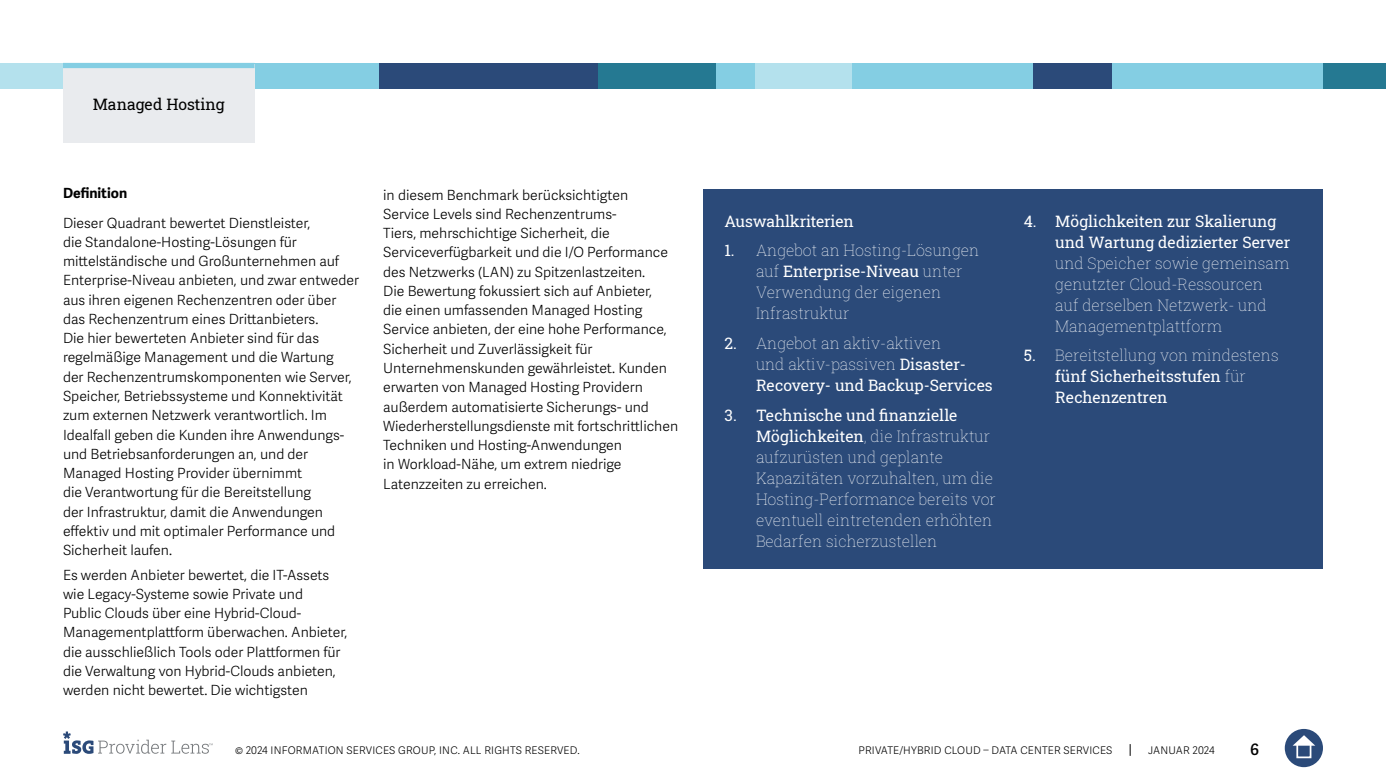
<style>
.page{position:relative;width:1386px;height:780px;background:#fff}
.page>*{position:absolute;margin:0;border:0;box-sizing:border-box;transform-origin:0 0}
.t1{font:15.75px/21px "Roboto Slab ISG P Thin";color:#fff}
.t2{font:15.75px/21px "Roboto Slab ISG P Regular";color:#fff}
.t3{font:15.75px "Roboto Slab ISG P Regular";color:#000}
.t4{font:600 15.75px "Adelle Sans";color:#000}
.t5{font:300 14px/19.2px "Adelle Sans";color:#000}
.t6{font:700 14px "Adelle Sans";color:#000}
.t7{font:300 10.5px "Adelle Sans";letter-spacing:.02em;color:#000}
.s1{font-family:"Roboto Slab ISG P Regular"}
.s2{font-family:"Roboto Slab ISG P Thin"}
</style>
<div class="page">
<svg style="left:1130px;top:744px;width:1px;height:12px"></svg>
<svg style="left:63px;top:731px;width:150px;height:23px"></svg>
<div style="left:1285px;top:729px;width:38px;height:38px;background:#2b4a79;border-radius:50%"></div>
<svg style="left:1293px;top:735px;width:22px;height:10px"></svg>
<div style="left:1296px;top:743px;width:15px;height:15px;border:2px solid #fff"></div>
<div style="left:1047px;top:63px;width:276px;height:26px;background:#84cee3"></div>
<div style="left:0;top:63px;width:158px;height:26px;background:#b4e1ed"></div>
<div style="left:158px;top:63px;width:233px;height:26px;background:#84cee3"></div>
<div style="left:850px;top:63px;width:184px;height:26px;background:#84cee3"></div>
<div style="left:1323px;top:63px;width:63px;height:26px;background:#257992"></div>
<div style="left:1033px;top:63px;width:79px;height:26px;background:#2b4a79"></div>
<div style="left:754px;top:63px;width:98px;height:26px;background:#b4e1ed"></div>
<div style="left:598px;top:63px;width:157px;height:26px;background:#84cee3"></div>
<div style="left:598px;top:63px;width:118px;height:26px;background:#257992"></div>
<div style="left:379px;top:63px;width:219px;height:26px;background:#2b4a79"></div>
<div style="left:63px;top:64px;width:191px;height:78px;background:#e9ebee"></div>
<div style="left:63px;top:63px;width:191px;height:5px;background:#84cee3"></div>
<div style="left:704px;top:189px;width:619px;height:379px;background:#2b4a79"></div>
<p class="t3" style="left:93px;top:93px;width:133px">Managed Hosting</p>
<p class="t6" style="left:63px;top:184px;width:66px">Definition</p>
<p class="t5" style="left:63px;top:213px;width:297px">Dieser Quadrant bewertet Dienstleister,<br>die Standalone-Hosting-Lösungen für mittelständische und Großunternehmen auf Enterprise-Niveau anbieten, und zwar entweder aus ihren eigenen Rechenzentren oder über das Rechenzentrum eines Drittanbieters.<br>Die hier bewerteten Anbieter sind für das regelmäßige Management und die Wartung<br>der Rechenzentrumskomponenten wie Server, Speicher, Betriebssysteme und Konnektivität zum externen Netzwerk verantwortlich. Im Idealfall geben die Kunden ihre Anwendungs&shy;und Betriebsanforderungen an, und der Managed Hosting Provider übernimmt<br>die Verantwortung für die Bereitstellung<br>der Infrastruktur, damit die Anwendungen effektiv und mit optimaler Performance und Sicherheit laufen.</p>
<p class="t5" style="left:63px;top:565px;width:286px">Es werden Anbieter bewertet, die IT-Assets wie Legacy-Systeme sowie Private und<br>Public Clouds über eine Hybrid-Cloud-Managementplattform überwachen. Anbieter, die ausschließlich Tools oder Plattformen für die Verwaltung von Hybrid-Clouds anbieten, werden nicht bewertet. Die wichtigsten</p>
<p class="t5" style="left:383px;top:185px;width:296px">in diesem Benchmark berücksichtigten<br>Service Levels sind Rechenzentrums-<br>Tiers, mehrschichtige Sicherheit, die Serviceverfügbarkeit und die I/O Performance des Netzwerks (LAN) zu Spitzenlastzeiten.<br>Die Bewertung fokussiert sich auf Anbieter,<br>die einen umfassenden Managed Hosting Service anbieten, der eine hohe Performance, Sicherheit und Zuverlässigkeit für Unternehmenskunden gewährleistet. Kunden erwarten von Managed Hosting Providern außerdem automatisierte Sicherungs- und Wiederherstellungsdienste mit fortschrittlichen Techniken und Hosting-Anwendungen<br>in Workload-Nähe, um extrem niedrige Latenzzeiten zu erreichen.</p>
<p class="t2" style="left:724px;top:210px;width:131px">Auswahlkriterien</p>
<p class="t1" style="left:724px;top:240px;width:256px"><span class="s1">1.</span> Angebot an Hosting-Lösungen</p>
<p class="t2" style="left:756px;top:261px;width:208px"><span class="s2">auf</span> Enterprise-Niveau <span class="s2">unter</span></p>
<p class="t1" style="left:756px;top:282px;width:187px">Verwendung der eigenen<br>Infrastruktur</p>
<p class="t1" style="left:756px;top:332px;width:212px;text-indent:-32px"><span class="s1">2.</span> Angebot an aktiv-aktiven und aktiv-passiven <span class="s1">Disaster-</span></p>
<p class="t2" style="left:756px;top:374px;width:238px">Recovery- und Backup-Services</p>
<p class="t2" style="left:724px;top:404px;width:234px">3. Technische und finanzielle</p>
<p class="t1" style="left:756px;top:425px;width:241px"><span class="s1">Möglichkeiten</span>, die Infrastruktur aufzurüsten und geplante<br>Kapazitäten vorzuhalten, um die<br>Hosting-Performance bereits vor eventuell eintretenden erhöhten<br>Bedarfen sicherzustellen</p>
<p class="t2" style="left:1055px;top:210px;width:237px;text-indent:-32px">4. Möglichkeiten zur Skalierung und Wartung dedizierter Server</p>
<p class="t1" style="left:1055px;top:252px;width:236px">und Speicher sowie gemeinsam genutzter Cloud-Ressourcen auf derselben Netzwerk- und<br>Managementplattform</p>
<p class="t1" style="left:1024px;top:345px;width:257px"><span class="s1">5.</span> Bereitstellung von mindestens</p>
<p class="t2" style="left:1055px;top:366px;width:192px">fünf Sicherheitsstufen <span class="s2">für<br></span>Rechenzentren</p>
<p class="t7" style="left:235px;top:744px;width:346px">© 2024 INFORMATION SERVICES GROUP, INC. ALL RIGHTS RESERVED.</p>
<p class="t7" style="left:858px;top:744px;width:256px">PRIVATE/HYBRID CLOUD – DATA CENTER SERVICES</p>
<p class="t7" style="left:1148px;top:744px;width:68px">JANUAR 2024</p>
<p class="t4" style="left:1250px;top:740px;width:10px">6</p>
</div>
